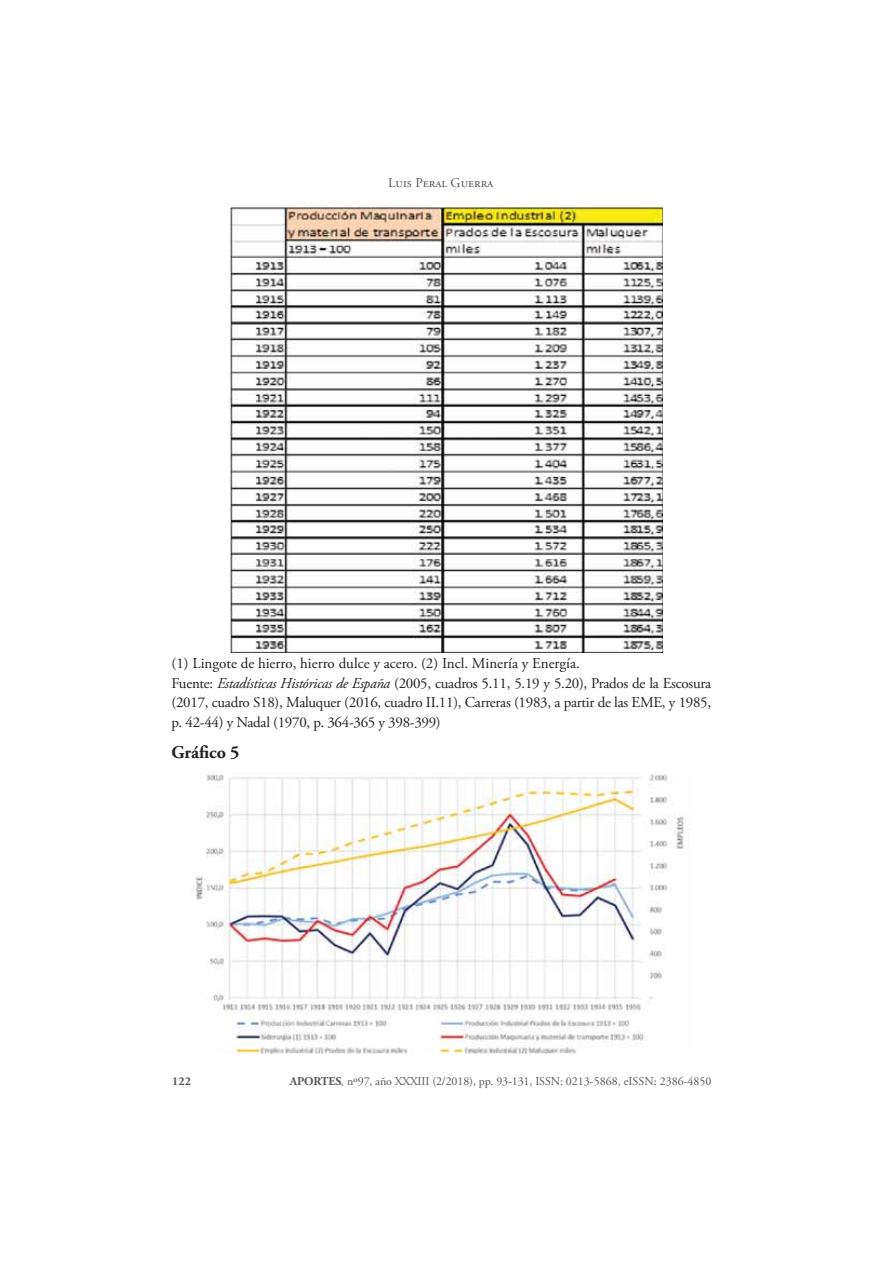
<style>
.page{position:relative;width:893px;height:1263px;background:#fff}
.page>*{position:absolute;margin:0;border:0;box-sizing:border-box;transform-origin:0 0}
.t1{font:700 18px "Adobe Garamond Pro";color:#231f20}
.t2{font:15px/19.5px "Adobe Garamond Pro";letter-spacing:-.02em;color:#231f20}
.t3{font:13.5px "Adobe Garamond Pro";color:#58595b}
.t4{font:12px "Adobe Garamond Pro";letter-spacing:-.01em;color:#58595b}
.t5{font:700 12px "Adobe Garamond Pro";color:#58595b}
.s1{font-style:italic}
.s2{font-weight:700}
</style>
<div class="page">
<img style="left:231px;top:208px;width:431px;height:445px">
<img style="left:191px;top:774px;width:493px;height:280px">
<p class="t3" style="left:388px;top:177px;width:107px">Luis Peral Guerra</p>
<p class="t2" style="left:172px;top:655px;width:541px">(1) Lingote de hierro, hierro dulce y acero. (2) Incl. Minería y Energía.<br>Fuente: <span class="s1">Estadísticas Históricas de España</span> (2005, cuadros 5.11, 5.19 y 5.20), Prados de la Escosura (2017, cuadro S18), Maluquer (2016, cuadro II.11), Carreras (1983, a partir de las EME, y 1985, p. 42-44) y Nadal (1970, p. 364-365 y 398-399)</p>
<p class="t1" style="left:172px;top:741px;width:70px">Gráfico 5</p>
<p class="t5" style="left:172px;top:1073px;width:20px">122</p>
<p class="t4" style="left:290px;top:1076px;width:423px"><span class="s2">APORTES</span><span class="s1">,</span> nº97, año XXXIII (2/2018), pp. 93-131, ISSN: 0213-5868, eISSN: 2386-4850</p>
</div>
